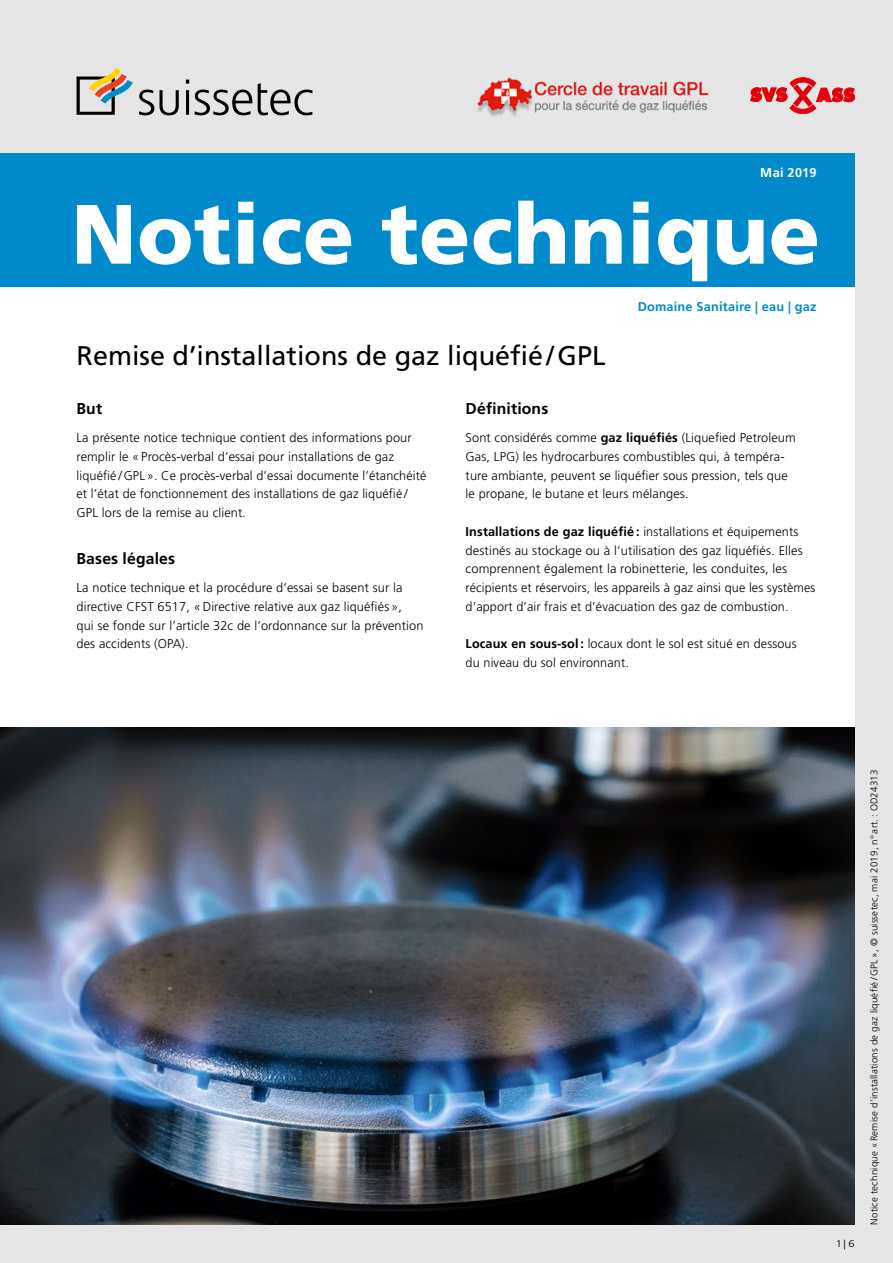
<style>
.page{position:relative;width:893px;height:1263px;background:#e5e5e5}
.page>*{position:absolute;margin:0;border:0;box-sizing:border-box;transform-origin:0 0}
.t1{font:900 84px "Frutiger LT Com";letter-spacing:.005em;color:#fff}
.t2{font:27px "Frutiger LT Std";color:#000}
.t3{font:700 15.75px "Frutiger LT Std";letter-spacing:.01em;color:#000}
.t4{font:300 12.75px/18.8px "Frutiger LT Std";letter-spacing:.01em;color:#000}
.t5{font:700 12.75px "Frutiger LT Std";letter-spacing:.015em;color:#008acb}
.t6{font:700 12.75px "Frutiger LT Std";letter-spacing:.025em;color:#fff}
.t7{font:300 9.75px "Frutiger LT Std";letter-spacing:.02em;color:#000}
.t8{font:300 9.75px "Frutiger LT Std";letter-spacing:.02em;color:#000;scale:1.14 1}
.s1{font-weight:700}
</style>
<div class="page">
<div style="left:0;top:153px;width:855px;height:1072px;background:#fff"></div>
<svg style="left:139px;top:90px;width:15px;height:25px"></svg>
<svg style="left:160px;top:90px;width:19px;height:25px"></svg>
<hr style="left:186px;top:90px;width:3px;height:25px;background:#000">
<svg style="left:186px;top:80px;width:3px;height:4px"></svg>
<svg style="left:194px;top:90px;width:58px;height:25px"></svg>
<svg style="left:258px;top:83px;width:55px;height:32px"></svg>
<svg style="left:77px;top:68px;width:56px;height:47px"></svg>
<img style="left:0;top:727px;width:855px;height:498px">
<div style="left:0;top:153px;width:855px;height:134px;background:#008acb"></div>
<svg style="left:750px;top:78px;width:105px;height:36px"></svg>
<img style="left:477px;top:77px;width:232px;height:40px">
<p class="t6" style="left:760px;top:165px;width:58px">Mai 2019</p>
<h1 class="t1" style="left:71px;top:183px;width:750px">Notice technique</h1>
<p class="t5" style="left:638px;top:299px;width:180px">Domaine Sanitaire | eau | gaz</p>
<h2 class="t2" style="left:77px;top:339px;width:530px">Remise d’installations de gaz liquéfié/GPL</h2>
<p class="t3" style="left:77px;top:399px;width:27px">But</p>
<p class="t4" style="left:77px;top:429px;width:351px">La présente notice technique contient des informations pour remplir le « Procès-verbal d’essai pour installations de gaz liquéfié / GPL ». Ce procès-verbal d’essai documente l’étanchéité et l’état de fonctionnement des installations de gaz liquéfié / GPL lors de la remise au client.</p>
<p class="t3" style="left:77px;top:549px;width:100px">Bases légales</p>
<p class="t4" style="left:77px;top:579px;width:348px">La notice technique et la procédure d’essai se basent sur la directive CFST 6517, «Directive relative aux gaz liquéfiés »,<br>qui se fonde sur l’article 32c de l’ordonnance sur la prévention des accidents (OPA).</p>
<p class="t3" style="left:466px;top:399px;width:84px">Définitions</p>
<p class="t4" style="left:466px;top:429px;width:332px">Sont considérés comme <span class="s1">gaz liquéfiés</span> (Liquefied Petroleum Gas, LPG) les hydrocarbures combustibles qui, à tempéra&shy;ture ambiante, peuvent se liquéfier sous pression, tels que le propane, le butane et leurs mélanges.</p>
<p class="t4" style="left:466px;top:522px;width:351px"><span class="s1">Installations de gaz liquéfié :</span> installations et équipements destinés au stockage ou à l’utilisation des gaz liquéfiés. Elles comprennent également la robinetterie, les conduites, les récipients et réservoirs, les appareils à gaz ainsi que les systèmes d’apport d’air frais et d’évacuation des gaz de combustion.</p>
<p class="t4" style="left:466px;top:635px;width:332px"><span class="s1">Locaux en sous-sol :</span> locaux dont le sol est situé en dessous du niveau du sol environnant.</p>
<p class="t8" style="left:836px;top:1238px;width:18px">1|6</p>
<p class="t7" style="left:869px;top:1225px;width:457px;rotate:-90deg">Notice technique « Remise d’installations de gaz liquéfié /GPL », © suissetec, mai 2019, n° art. : OD24313</p>
</div>
